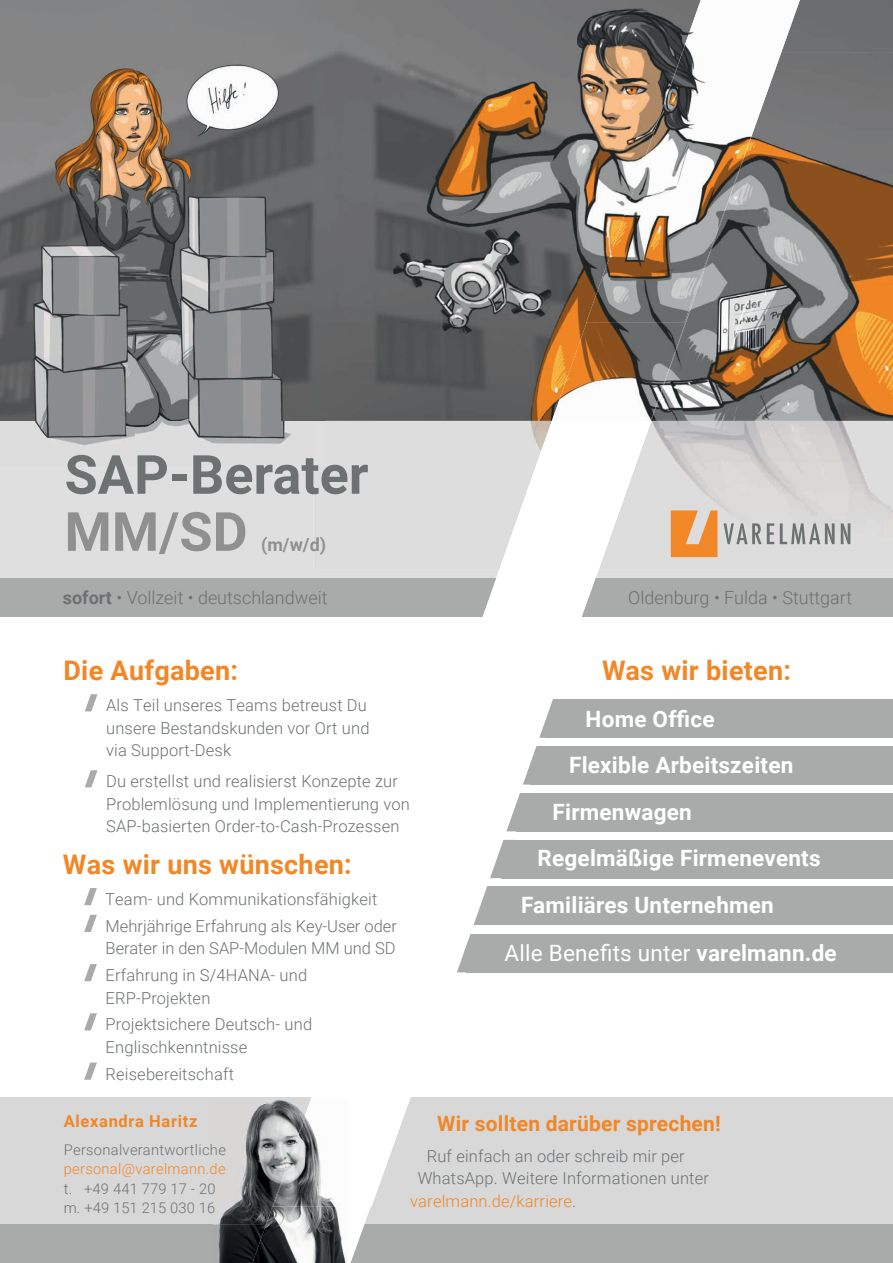
<style>
.page{position:relative;width:893px;height:1263px;background:#fff}
.page>*{position:absolute;margin:0;border:0;box-sizing:border-box;transform-origin:0 0}
.t1{font:700 54px "Roboto";color:#6d7172}
.t2{font:700 54px "Roboto";color:#909091}
.t3{font:700 27px "Roboto";letter-spacing:.01em;color:#f18726}
.t4{font:700 22.5px "Roboto";letter-spacing:.01em;color:#fff}
.t5{font:22.5px "Roboto";letter-spacing:.01em;color:#fff}
.t6{font:700 21px "Roboto";letter-spacing:.01em;color:#f18726}
.t7{font:300 18px "Roboto";color:#6d7172}
.t8{font:700 18px "Roboto";color:#909091}
.t9{font:300 16.5px/26.7px "Roboto";letter-spacing:.01em;color:#6d7172}
.t10{font:300 16.5px "Roboto";letter-spacing:.01em;color:#f18726}
.t11{font:700 16.5px "Roboto";letter-spacing:.04em;color:#f18726}
.t12{font:300 14.7px/18.8px "Roboto";letter-spacing:.02em;color:#6d7172}
.t13{font:300 14.7px "Roboto";letter-spacing:.02em;color:#f18726}
.s1{font-weight:700}
.s2{color:#6d7172}
</style>
<div class="page">
<div style="left:0;top:1097px;width:893px;height:166px;background:#d8d8d9"></div>
<div style="left:0;top:1225px;width:893px;height:38px;background:#a9aaaa"></div>
<div style="left:0;top:465px;width:893px;height:113px;background:#dfdfdf"></div>
<img style="left:314px;top:422px;width:579px;height:148px">
<div style="left:0;top:578px;width:893px;height:39px;background:#a9aaaa"></div>
<img style="left:325px;top:421px;width:568px;height:1px">
<svg style="left:349px;top:1207px;width:185px;height:56px"></svg>
<svg style="left:311px;top:1097px;width:100px;height:110px;fill:#fff"></svg>
<svg style="left:419px;top:421px;width:381px;height:364px"></svg>
<img style="left:314px;top:0;width:238px;height:263px">
<img style="left:800px;top:52px;width:93px;height:369px">
<img style="left:325px;top:263px;width:227px;height:158px">
<img style="left:552px;top:0;width:248px;height:421px">
<img style="left:586px;top:0;width:214px;height:322px">
<img style="left:0;top:36px;width:325px;height:429px">
<img style="left:0;top:421px;width:314px;height:1px">
<img style="left:314px;top:36px;width:11px;height:385px">
<img style="left:213px;top:1117px;width:39px;height:108px">
<img style="left:219px;top:1225px;width:33px;height:38px">
<img style="left:252px;top:1102px;width:97px;height:161px">
<img style="left:273px;top:1099px;width:76px;height:108px">
<svg style="left:84px;top:888px;width:13px;height:17px"></svg>
<svg style="left:84px;top:915px;width:13px;height:17px"></svg>
<svg style="left:84px;top:964px;width:13px;height:17px"></svg>
<svg style="left:84px;top:1013px;width:13px;height:17px"></svg>
<svg style="left:84px;top:1062px;width:13px;height:18px"></svg>
<svg style="left:85px;top:694px;width:12px;height:17px"></svg>
<svg style="left:85px;top:770px;width:12px;height:17px"></svg>
<div style="left:547px;top:699px;width:346px;height:39px;background:#a9aaaa"></div>
<div style="left:531px;top:746px;width:362px;height:38px;background:#a9aaaa"></div>
<div style="left:517px;top:793px;width:376px;height:38px;background:#a9aaaa"></div>
<div style="left:501px;top:840px;width:392px;height:38px;background:#a9aaaa"></div>
<div style="left:472px;top:887px;width:421px;height:38px;background:#a9aaaa"></div>
<div style="left:467px;top:934px;width:426px;height:38px;background:#a9aaaa"></div>
<svg style="left:419px;top:698px;width:142px;height:275px"></svg>
<svg style="left:671px;top:510px;width:46px;height:47px;background:#ec994c"></svg>
<svg style="left:724px;top:523px;width:50px;height:21px"></svg>
<svg style="left:780px;top:523px;width:55px;height:21px"></svg>
<svg style="left:841px;top:523px;width:9px;height:21px"></svg>
<h1 class="t1" style="left:65px;top:437px;width:305px">SAP-Berater</h1>
<h1 class="t2" style="left:65px;top:494px;width:185px">MM/SD</h1>
<p class="t8" style="left:261px;top:532px;width:67px">(m/w/d)</p>
<p class="t7" style="left:63px;top:585px;width:266px"><span class="s1">sofort</span> • Vollzeit • deutschlandweit</p>
<h2 class="t3" style="left:63px;top:652px;width:176px">Die Aufgaben:</h2>
<p class="t9" style="left:106px;top:694px;width:265px;line-height:22.5px">Als Teil unseres Teams betreust Du unsere Bestandskunden vor Ort und via Support-Desk</p>
<p class="t9" style="left:106px;top:770px;width:305px;line-height:22.5px">Du erstellst und realisierst Konzepte zur<br>Problemlösung und Implementierung von<br>SAP-basierten Order-to-Cash-Prozessen</p>
<h2 class="t3" style="left:63px;top:846px;width:290px">Was wir uns wünschen:</h2>
<p class="t9" style="left:105px;top:885px;width:293px">Team- und Kommunikationsfähigkeit<br>Mehrjährige Erfahrung als Key-User oder</p>
<p class="t9" style="left:106px;top:935px;width:292px">Berater in den SAP-Modulen MM und SD<br>Erfahrung in S/4HANA- und</p>
<p class="t9" style="left:106px;top:984px;width:208px">ERP-Projekten<br>Projektsichere Deutsch- und</p>
<p class="t9" style="left:106px;top:1033px;width:143px">Englischkenntnisse<br>Reisebereitschaft</p>
<p class="t7" style="left:628px;top:585px;width:225px">Oldenburg • Fulda • Stuttgart</p>
<h2 class="t3" style="left:602px;top:652px;width:191px">Was wir bieten:</h2>
<h3 class="t4" style="left:586px;top:703px;width:131px">Home Office</h3>
<h3 class="t4" style="left:569px;top:749px;width:226px">Flexible Arbeitszeiten</h3>
<h3 class="t4" style="left:553px;top:796px;width:141px">Firmenwagen</h3>
<h3 class="t4" style="left:538px;top:842px;width:285px">Regelmäßige Firmenevents</h3>
<h3 class="t4" style="left:521px;top:889px;width:254px">Familiäres Unternehmen</h3>
<h3 class="t5" style="left:505px;top:937px;width:334px">Alle Benefits unter <span class="s1">varelmann.de</span></h3>
<p class="t11" style="left:64px;top:1109px;width:135px">Alexandra Haritz</p>
<p class="t12" style="left:64px;top:1139px;width:164px">Personalverantwortliche</p>
<p class="t13" style="left:64px;top:1158px;width:163px">personal@varelmann.de</p>
<p class="t12" style="left:64px;top:1179px;width:153px">t. +49 441 779 17 - 20 m. +49 151 215 030 16</p>
<p class="t6" style="left:437px;top:1109px;width:285px">Wir sollten darüber sprechen!</p>
<p class="t9" style="left:427px;top:1142px;width:260px">Ruf einfach an oder schreib mir per</p>
<p class="t9" style="left:418px;top:1164px;width:293px">WhatsApp. Weitere Informationen unter</p>
<p class="t10" style="left:410px;top:1189px;width:168px">varelmann.de/karriere<span class="s2">.</span></p>
</div>
